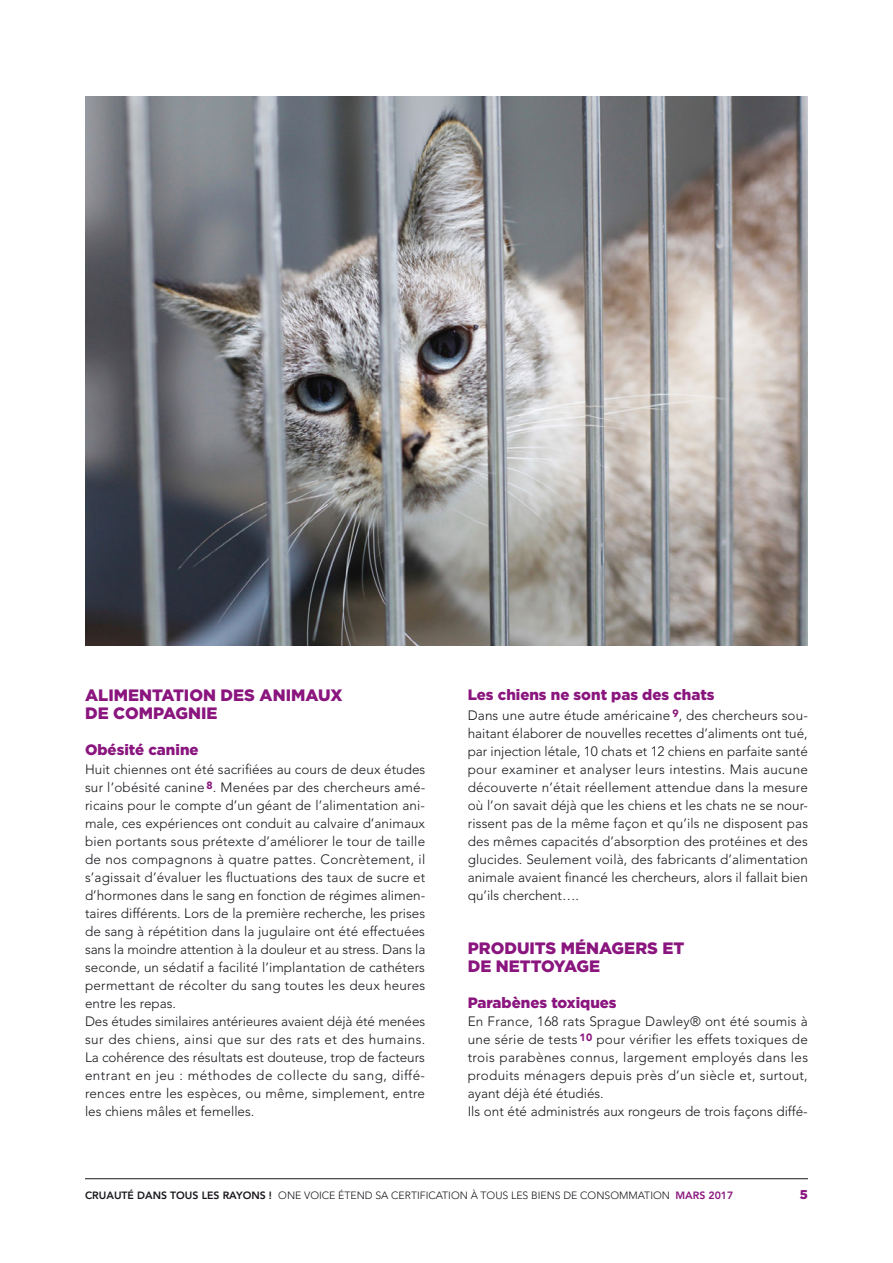
<style>
.page{position:relative;width:893px;height:1263px;background:#fff}
.page>*{position:absolute;margin:0;border:0;box-sizing:border-box;transform-origin:0 0}
.t1{font:900 16.5px/18px "Gotham";color:#8a157e}
.t2{font:900 15px "Gotham";color:#8a157e}
.t3{font:300 13.5px/18px "Avenir";letter-spacing:.005em;color:#1a171c}
.t4{font:900 12.75px "Gotham";color:#8a157e}
.t5{font:300 10.5px "Avenir";color:#1a171c}
.s1{font-weight:800}
.s2{font-weight:800;color:#8a157e}
</style>
<div class="page">
<hr style="left:85px;top:1178px;width:723px;height:1px;background:#1a171c">
<img style="left:85px;top:97px;width:723px;height:549px">
<p class="t1" style="left:85px;top:686px;width:259px">ALIMENTATION DES ANIMAUX<br>DE COMPAGNIE</p>
<p class="t2" style="left:85px;top:740px;width:115px">Obésité canine</p>
<p class="t3" style="left:85px;top:760px;width:342px">Huit chiennes ont été sacrifiées au cours de deux études sur l’obésité canine <sup>8</sup>. Menées par des chercheurs amé&shy;ricains pour le compte d’un géant de l’alimentation ani&shy;male, ces expériences ont conduit au calvaire d’animaux bien portants sous prétexte d’améliorer le tour de taille de nos compagnons à quatre pattes. Concrètement, il s’agissait d’évaluer les fluctuations des taux de sucre et d’hormones dans le sang en fonction de régimes alimen&shy;taires différents. Lors de la première recherche, les prises de sang à répétition dans la jugulaire ont été effectuées sans la moindre attention à la douleur et au stress. Dans la seconde, un sédatif a facilité l’implantation de cathéters permettant de récolter du sang toutes les deux heures entre les repas.<br>Des études similaires antérieures avaient déjà été menées sur des chiens, ainsi que sur des rats et des humains.<br>La cohérence des résultats est douteuse, trop de facteurs entrant en jeu : méthodes de collecte du sang, diffé&shy;rences entre les espèces, ou même, simplement, entre les chiens mâles et femelles.</p>
<p class="t2" style="left:468px;top:684px;width:248px">Les chiens ne sont pas des chats</p>
<p class="t3" style="left:468px;top:706px;width:342px;text-align:justify">Dans une autre étude américaine <sup>9</sup>, des chercheurs sou&shy;haitant élaborer de nouvelles recettes d’aliments ont tué, par injection létale, 10 chats et 12 chiens en parfaite santé pour examiner et analyser leurs intestins. Mais aucune découverte n’était réellement attendue dans la mesure où l’on savait déjà que les chiens et les chats ne se nour&shy;rissent pas de la même façon et qu’ils ne disposent pas des mêmes capacités d’absorption des protéines et des glucides. Seulement voilà, des fabricants d’alimentation animale avaient financé les chercheurs, alors il fallait bien qu’ils cherchent….</p>
<p class="t1" style="left:468px;top:939px;width:218px">PRODUITS MÉNAGERS ET<br>DE NETTOYAGE</p>
<p class="t2" style="left:468px;top:992px;width:150px">Parabènes toxiques</p>
<p class="t3" style="left:468px;top:1012px;width:342px">En France, 168 rats Sprague Dawley® ont été soumis à une série de tests <sup>10</sup> pour vérifier les effets toxiques de trois parabènes connus, largement employés dans les produits ménagers depuis près d’un siècle et, surtout, ayant déjà été étudiés.<br>Ils ont été administrés aux rongeurs de trois façons diffé-</p>
<p class="t5" style="left:85px;top:1189px;width:650px"><span class="s1">CRUAUTÉ DANS TOUS LES RAYONS !</span> ONE VOICE ÉTEND SA CERTIFICATION À TOUS LES BIENS DE CONSOMMATION <span class="s2">MARS 2017</span></p>
<p class="t4" style="left:800px;top:1186px;width:10px">5</p>
</div>
